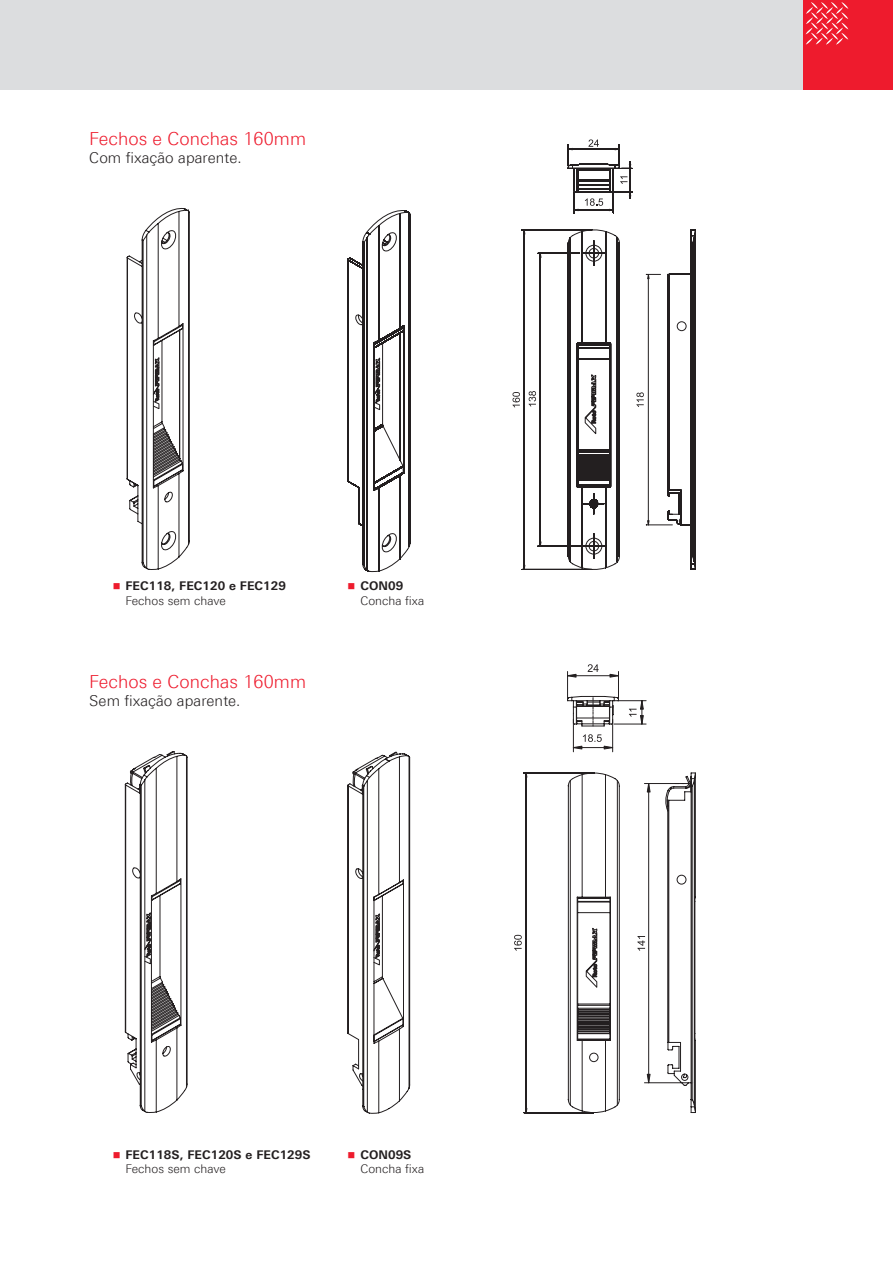
<style>
.page{position:relative;width:893px;height:1263px;background:#fff}
.page>*{position:absolute;margin:0;border:0;box-sizing:border-box;transform-origin:0 0}
.t1{font:300 18px "LT Univers Basic";letter-spacing:.005em;color:#ee1b2d}
.t2{font:300 15px "LT Univers Basic";letter-spacing:.005em;color:#231f20}
.t3{font:700 12px "LT Univers Basic";letter-spacing:.005em;color:#231f20}
.t4{font:300 12px "LT Univers Basic";letter-spacing:.005em;color:#231f20}
.s1{color:#ee1b2d}
</style>
<div class="page">
<div style="left:0;top:0;width:893px;height:89px;background:#dcdddf"></div>
<div style="left:804px;top:0;width:89px;height:89px;background:#ee1b2d"></div>
<svg style="left:806px;top:2px;width:42px;height:43px"></svg>
<svg style="left:347px;top:210px;width:63px;height:362px"></svg>
<svg style="left:347px;top:752px;width:63px;height:361px"></svg>
<svg style="left:637px;top:772px;width:59px;height:341px"></svg>
<hr style="left:573px;top:719px;width:1px;height:33px;background:#231f20">
<hr style="left:612px;top:719px;width:1px;height:33px;background:#231f20">
<svg style="left:567px;top:664px;width:79px;height:63px"></svg>
<svg style="left:572px;top:734px;width:42px;height:15px"></svg>
<svg style="left:568px;top:772px;width:52px;height:341px"></svg>
<hr style="left:524px;top:773px;width:70px;height:1px;background:#231f20">
<hr style="left:524px;top:1112px;width:70px;height:1px;background:#231f20">
<hr style="left:526px;top:773px;width:1px;height:339px;background:#231f20">
<svg style="left:514px;top:935px;width:8px;height:16px"></svg>
<hr style="left:522px;top:230px;width:70px;height:1px;background:#231f20">
<hr style="left:522px;top:569px;width:70px;height:1px;background:#231f20">
<hr style="left:524px;top:230px;width:1px;height:339px;background:#231f20">
<svg style="left:512px;top:392px;width:8px;height:15px"></svg>
<hr style="left:538px;top:253px;width:41px;height:1px;background:#231f20">
<hr style="left:538px;top:546px;width:46px;height:1px;background:#231f20">
<hr style="left:540px;top:253px;width:1px;height:293px;background:#231f20">
<svg style="left:529px;top:391px;width:7px;height:15px"></svg>
<svg style="left:568px;top:229px;width:52px;height:341px"></svg>
<svg style="left:127px;top:208px;width:63px;height:362px"></svg>
<svg style="left:567px;top:139px;width:66px;height:74px"></svg>
<svg style="left:125px;top:751px;width:63px;height:362px"></svg>
<svg style="left:636px;top:229px;width:60px;height:341px"></svg>
<p class="t1" style="left:89px;top:128px;width:218px">Fechos e Conchas 160mm</p>
<p class="t2" style="left:89px;top:149px;width:154px">Com fixação aparente.</p>
<p class="t3" style="left:113px;top:579px;width:175px"><span class="s1">■</span> FEC118, FEC120 e FEC129</p>
<p class="t4" style="left:125px;top:593px;width:102px">Fechos sem chave</p>
<p class="t1" style="left:89px;top:671px;width:218px">Fechos e Conchas 160mm</p>
<p class="t2" style="left:89px;top:692px;width:153px">Sem fixação aparente.</p>
<p class="t3" style="left:348px;top:579px;width:57px"><span class="s1">■</span> CON09</p>
<p class="t4" style="left:360px;top:593px;width:65px">Concha fixa</p>
<p class="t3" style="left:113px;top:1147px;width:199px"><span class="s1">■</span> FEC118S, FEC120S e FEC129S</p>
<p class="t4" style="left:125px;top:1161px;width:102px">Fechos sem chave</p>
<p class="t3" style="left:348px;top:1147px;width:65px"><span class="s1">■</span> CON09S</p>
<p class="t4" style="left:360px;top:1161px;width:65px">Concha fixa</p>
</div>
